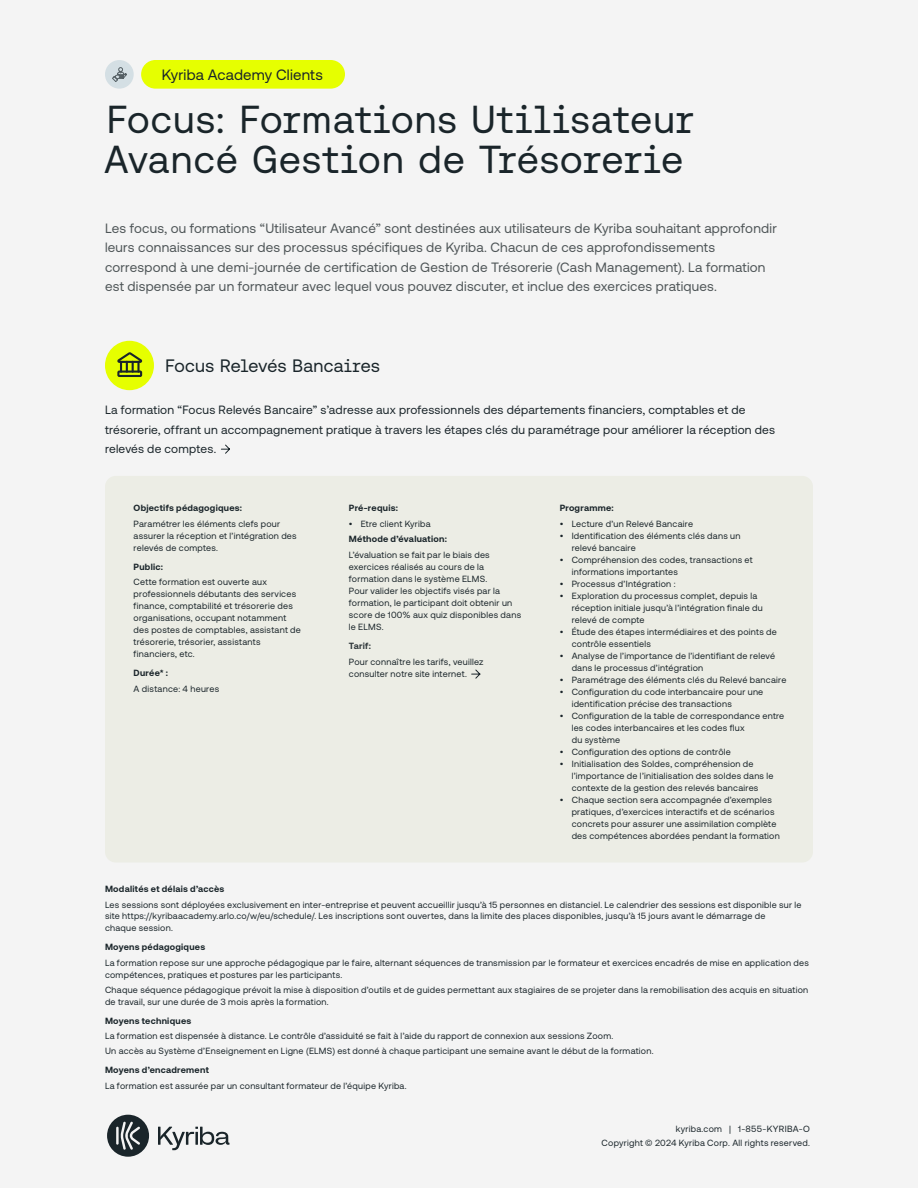
<style>
.page{position:relative;width:918px;height:1188px;background:#f4f4f4}
.page>*{position:absolute;margin:0;border:0;box-sizing:border-box;transform-origin:0 0}
.t1{font:39px/40.5px "Aeonik Fono";letter-spacing:-.005em;color:#1a252a}
.t2{font:18px "Aeonik Fono";letter-spacing:-.02em;color:#1a252a}
.t3{font:15px "Aeonik";letter-spacing:.01em;color:#1a252a}
.t4{font:13.5px/19.5px "Aeonik";letter-spacing:.015em;color:#4f5658}
.t5{font:12px/19.5px "Aeonik";letter-spacing:.02em;color:#1a252a}
.t6{font:9px/12px "Aeonik";letter-spacing:.03em;color:#1a252a}
.t7{font:700 9px "Aeonik";letter-spacing:.03em;color:#1a252a}
.t8{font:700 9px "Aeonik";letter-spacing:.025em;color:#30383b}
</style>
<div class="page">
<svg style="left:158px;top:1127px;width:71px;height:23px"></svg>
<svg style="left:107px;top:1115px;width:42px;height:42px"></svg>
<div style="left:105px;top:476px;width:708px;height:387px;background:#ecede5;border-radius:11px"></div>
<div style="left:105px;top:341px;width:49px;height:49px;background:#e6ff00;border-radius:50%"></div>
<svg style="left:117px;top:352px;width:25px;height:25px"></svg>
<svg style="left:221px;top:445px;width:9px;height:9px"></svg>
<svg style="left:471px;top:670px;width:9px;height:9px"></svg>
<div style="left:141px;top:60px;width:204px;height:29px;background:#e6ff00;border-radius:14px"></div>
<div style="left:105px;top:60px;width:29px;height:29px;background:#d4dfe4;border-radius:50%"></div>
<svg style="left:112px;top:67px;width:15px;height:15px"></svg>
<h3 class="t3" style="left:162px;top:66px;width:162px">Kyriba Academy Clients</h3>
<h1 class="t1" style="left:104px;top:99px;width:593px">Focus: Formations Utilisateur<br>Avancé Gestion de Trésorerie</h1>
<p class="t4" style="left:105px;top:218px;width:673px">Les focus, ou formations “Utilisateur Avancé” sont destinées aux utilisateurs de Kyriba souhaitant approfondir leurs connaissances sur des processus spécifiques de Kyriba. Chacun de ces approfondissements correspond à une demi-journée de certification de Gestion de Trésorerie (Cash Management). La formation est dispensée par un formateur avec lequel vous pouvez discuter, et inclue des exercices pratiques.</p>
<h2 class="t2" style="left:165px;top:356px;width:217px">Focus Relevés Bancaires</h2>
<p class="t5" style="left:105px;top:401px;width:672px">La formation “Focus Relevés Bancaire” s’adresse aux professionnels des départements financiers, comptables et de trésorerie, offrant un accompagnement pratique à travers les étapes clés du paramétrage pour améliorer la réception des relevés de comptes.</p>
<p class="t7" style="left:134px;top:503px;width:110px">Objectifs pédagogiques:</p>
<p class="t6" style="left:134px;top:518px;width:165px">Paramétrer les éléments clefs pour assurer la réception et l’intégration des relevés de comptes.</p>
<p class="t7" style="left:134px;top:561px;width:31px">Public:</p>
<p class="t6" style="left:134px;top:576px;width:169px">Cette formation est ouverte aux professionnels débutants des services finance, comptabilité et trésorerie des organisations, occupant notamment des postes de comptables, assistant de trésorerie, trésorier, assistants financiers, etc.</p>
<p class="t7" style="left:134px;top:668px;width:36px">Durée* :</p>
<p class="t6" style="left:134px;top:683px;width:87px">A distance: 4 heures</p>
<p class="t7" style="left:349px;top:503px;width:51px">Pré-requis:</p>
<p class="t6" style="left:349px;top:518px;width:83px">• Etre client Kyriba</p>
<p class="t7" style="left:349px;top:534px;width:100px">Méthode d’évaluation:</p>
<p class="t6" style="left:349px;top:549px;width:174px">L’évaluation se fait par le biais des exercices réalisés au cours de la formation dans le système ELMS.<br>Pour valider les objectifs visés par la formation, le participant doit obtenir un score de 100% aux quiz disponibles dans le ELMS.</p>
<p class="t8" style="left:349px;top:641px;width:24px">Tarif:</p>
<p class="t6" style="left:349px;top:656px;width:136px">Pour connaître les tarifs, veuillez consulter notre site internet.</p>
<p class="t7" style="left:560px;top:503px;width:55px">Programme:</p>
<p class="t6" style="left:560px;top:518px;width:135px">• Lecture d’un Relevé Bancaire</p>
<p class="t6" style="left:572px;top:530px;width:170px;text-indent:-12px">• Identification des éléments clés dans un relevé bancaire</p>
<p class="t6" style="left:572px;top:554px;width:182px;text-indent:-12px">• Compréhension des codes, transactions et informations importantes</p>
<p class="t6" style="left:560px;top:578px;width:117px">• Processus d’Intégration :</p>
<p class="t6" style="left:572px;top:590px;width:193px;text-indent:-12px">• Exploration du processus complet, depuis la réception initiale jusqu’à l’intégration finale du relevé de compte</p>
<p class="t6" style="left:572px;top:626px;width:207px;text-indent:-12px">• Étude des étapes intermédiaires et des points de contrôle essentiels</p>
<p class="t6" style="left:572px;top:650px;width:205px;text-indent:-12px">• Analyse de l’importance de l’identifiant de relevé dans le processus d’intégration</p>
<p class="t6" style="left:560px;top:674px;width:228px">• Paramétrage des éléments clés du Relevé bancaire</p>
<p class="t6" style="left:572px;top:686px;width:193px;text-indent:-12px">• Configuration du code interbancaire pour une identification précise des transactions</p>
<p class="t6" style="left:572px;top:710px;width:214px;text-indent:-12px">• Configuration de la table de correspondance entre les codes interbancaires et les codes flux<br>du système</p>
<p class="t6" style="left:560px;top:746px;width:173px">• Configuration des options de contrôle</p>
<p class="t6" style="left:572px;top:758px;width:203px;text-indent:-12px">• Initialisation des Soldes, compréhension de l’importance de l’initialisation des soldes dans le contexte de la gestion des relevés bancaires</p>
<p class="t6" style="left:572px;top:794px;width:210px;text-indent:-12px">• Chaque section sera accompagnée d’exemples pratiques, d’exercices interactifs et de scénarios concrets pour assurer une assimilation complète des compétences abordées pendant la formation</p>
<p class="t7" style="left:105px;top:883px;width:121px">Modalités et délais d’accès</p>
<p class="t6" style="left:105px;top:898px;width:698px">Les sessions sont déployées exclusivement en inter-entreprise et peuvent accueillir jusqu’à 15 personnes en distanciel. Le calendrier des sessions est disponible sur le site https://kyribaacademy.arlo.co/w/eu/schedule/. Les inscriptions sont ouvertes, dans la limite des places disponibles, jusqu’à 15 jours avant le démarrage de<br>chaque session.</p>
<p class="t7" style="left:105px;top:942px;width:102px">Moyens pédagogiques</p>
<p class="t6" style="left:105px;top:957px;width:705px">La formation repose sur une approche pédagogique par le faire, alternant séquences de transmission par le formateur et exercices encadrés de mise en application des compétences, pratiques et postures par les participants.</p>
<p class="t6" style="left:105px;top:984px;width:705px">Chaque séquence pédagogique prévoit la mise à disposition d’outils et de guides permettant aux stagiaires de se projeter dans la remobilisation des acquis en situation de travail, sur une durée de 3 mois après la formation.</p>
<p class="t7" style="left:105px;top:1015px;width:88px">Moyens techniques</p>
<p class="t6" style="left:105px;top:1029px;width:550px;line-height:15px">La formation est dispensée à distance. Le contrôle d’assiduité se fait à l’aide du rapport de connexion aux sessions Zoom.<br>Un accès au Système d’Enseignement en Ligne (ELMS) est donné à chaque participant une semaine avant le début de la formation.</p>
<p class="t7" style="left:105px;top:1065px;width:105px">Moyens d’encadrement</p>
<p class="t6" style="left:105px;top:1080px;width:303px">La formation est assurée par un consultant formateur de l’équipe Kyriba.</p>
<p class="t6" style="left:602px;top:1122px;width:210px;line-height:13.8px;text-align:right">kyriba.com | 1-855-KYRIBA-O<br>Copyright © 2024 Kyriba Corp. All rights reserved.</p>
</div>
